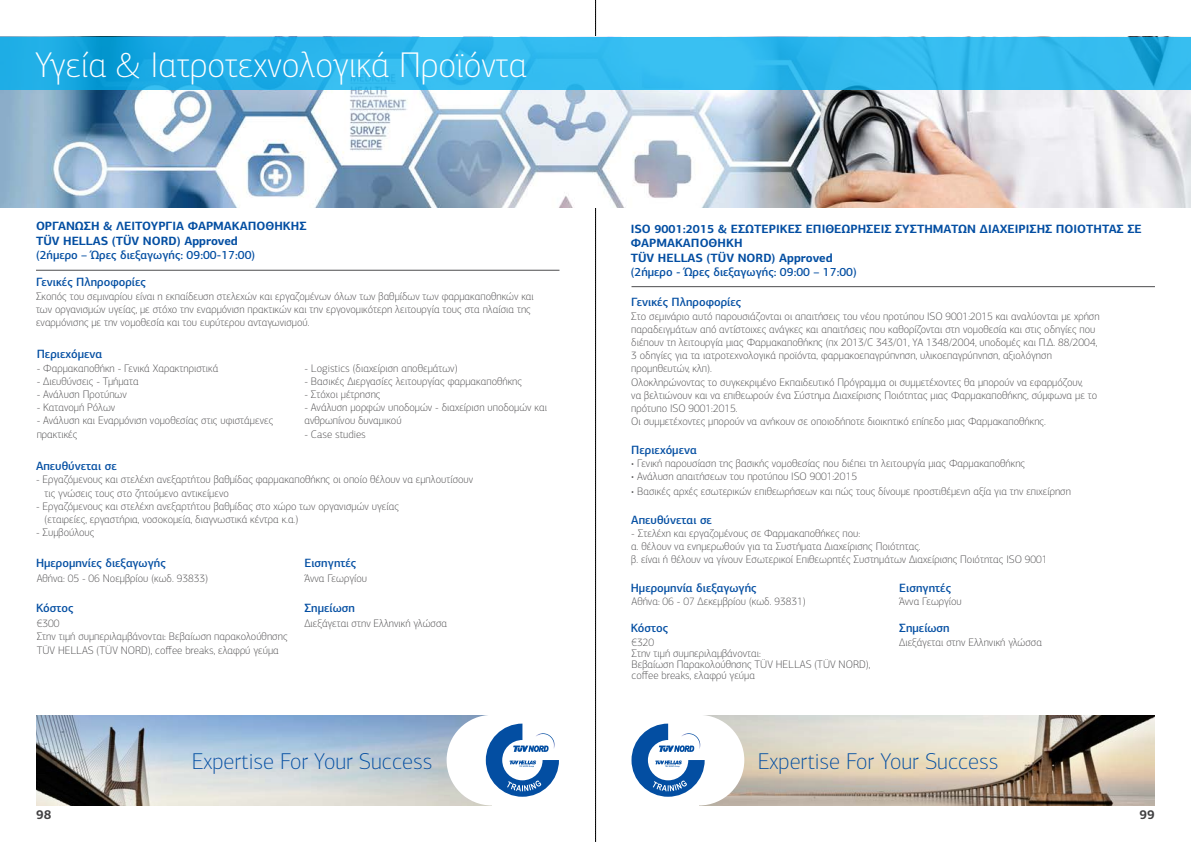
<style>
.page{position:relative;width:1191px;height:842px;background:#fff}
.page>*{position:absolute;margin:0;border:0;box-sizing:border-box;transform-origin:0 0}
.t1{font:100 36px "PF Centro Sans Pro";color:#fff}
.t2{font:100 23px "PF Centro Sans Pro";color:#034ea2}
.t3{font:700 13px "PF Centro Sans Pro";color:#414042}
.t4{font:500 12px "PF Centro Sans Pro";color:#034ea2}
.t5{font:700 12px/14.4px "PF Centro Sans Pro";color:#034ea2}
.t6{font:100 11px/13.2px "PF Centro Sans Pro";color:#414042}
</style>
<div class="page">
<svg style="left:595px;top:0;width:1px;height:842px"></svg>
<img style="left:36px;top:715px;width:456px;height:91px">
<div style="left:446px;top:715px;width:91px;height:90px;background:#fff;border-radius:50%"></div>
<svg style="left:486px;top:724px;width:73px;height:73px"></svg>
<img style="left:0;top:90px;width:1191px;height:118px">
<svg style="left:0;top:37px;width:1191px;height:53px;fill:#33bbef"></svg>
<hr style="left:36px;top:270px;width:523px;height:1px;background:#4d4d4f">
<hr style="left:631px;top:286px;width:524px;height:1px;background:#4d4d4f">
<img style="left:699px;top:715px;width:456px;height:91px">
<div style="left:653px;top:715px;width:91px;height:90px;background:#fff;border-radius:50%"></div>
<svg style="left:631px;top:724px;width:73px;height:73px"></svg>
<h1 class="t1" style="left:35px;top:44px;width:494px">Υγεία &amp; Ιατροτεχνολογικά Προϊόντα</h1>
<p class="t5" style="left:36px;top:219px;width:272px">ΟΡΓΑΝΩΣΗ &amp; ΛΕΙΤΟΥΡΓΙΑ ΦΑΡΜΑΚΑΠΟΘΗΚΗΣ<br>TÜV HELLAS (TÜV NORD) Approved</p>
<p class="t4" style="left:36px;top:247px;width:221px">(2ήμερο – Ώρες διεξαγωγής: 09:00-17:00)</p>
<p class="t6" style="left:36px;top:289px;width:499px">Σκοπός του σεμιναρίου είναι η εκπαίδευση στελεχών και εργαζομένων όλων των βαθμίδων των φαρμακαποθηκών και των οργανισμών υγείας, με στόχο την εναρμόνιση πρακτικών και την εργονομικότερη λειτουργία τους στα πλαίσια της εναρμόνισης με την νομοθεσία και του ευρύτερου ανταγωνισμού.</p>
<p class="t4" style="left:36px;top:275px;width:111px">Γενικές Πληροφορίες</p>
<p class="t4" style="left:37px;top:346px;width:67px">Περιεχόμενα</p>
<p class="t6" style="left:37px;top:361px;width:183px">- Φαρμακαποθήκη - Γενικά Χαρακτηριστικά</p>
<p class="t6" style="left:37px;top:375px;width:104px">- Διευθύνσεις - Τμήματα</p>
<p class="t6" style="left:37px;top:388px;width:92px">- Ανάλυση Προτύπων</p>
<p class="t6" style="left:37px;top:401px;width:80px">- Κατανομή Ρόλων</p>
<p class="t6" style="left:37px;top:414px;width:238px">- Ανάλυση και Εναρμόνιση νομοθεσίας στις υφιστάμενες πρακτικές</p>
<p class="t4" style="left:36px;top:458px;width:82px">Απευθύνεται σε</p>
<p class="t6" style="left:304px;top:361px;width:155px">- Logistics (διαχείριση αποθεμάτων)</p>
<p class="t6" style="left:304px;top:375px;width:219px">- Βασικές Διεργασίες λειτουργίας φαρμακαποθήκης</p>
<p class="t6" style="left:304px;top:388px;width:78px">- Στόχοι μέτρησης</p>
<p class="t6" style="left:304px;top:401px;width:244px">- Ανάλυση μορφών υποδομών - διαχείριση υποδομών και ανθρωπίνου δυναμικού</p>
<p class="t6" style="left:304px;top:427px;width:63px">- Case studies</p>
<p class="t6" style="left:45px;top:473px;width:430px;text-indent:-9px">- Εργαζόμενους και στελέχη ανεξαρτήτου βαθμίδας φαρμακαποθήκης οι οποίο θέλουν να εμπλουτίσουν τις γνώσεις τους στο ζητούμενο αντικείμενο</p>
<p class="t6" style="left:45px;top:499px;width:356px;text-indent:-9px">- Εργαζόμενους και στελέχη ανεξαρτήτου βαθμίδας στο χώρο των οργανισμών υγείας (εταιρείες, εργαστήρια, νοσοκομεία, διαγνωστικά κέντρα κ.α.)</p>
<p class="t6" style="left:36px;top:526px;width:60px">- Συμβούλους</p>
<p class="t4" style="left:304px;top:555px;width:53px">Εισηγητές</p>
<p class="t4" style="left:304px;top:600px;width:52px">Σημείωση</p>
<p class="t4" style="left:36px;top:555px;width:131px">Ημερομηνίες διεξαγωγής</p>
<p class="t4" style="left:36px;top:600px;width:39px">Κόστος</p>
<p class="t6" style="left:37px;top:572px;width:173px">Αθήνα: 05 - 06 Νοεμβρίου (κωδ. 93833)</p>
<p class="t6" style="left:304px;top:572px;width:64px">Άννα Γεωργίου</p>
<p class="t6" style="left:37px;top:617px;width:252px">€300<br>Στην τιμή συμπεριλαμβάνονται: Βεβαίωση παρακολούθησης<br>TÜV HELLAS (TÜV NORD), coffee breaks, ελαφρύ γεύμα</p>
<p class="t6" style="left:304px;top:617px;width:144px">Διεξάγεται στην Ελληνική γλώσσα</p>
<h2 class="t2" style="left:192px;top:748px;width:242px">Expertise For Your Success</h2>
<p class="t5" style="left:631px;top:222px;width:512px">ISO 9001:2015 &amp; ΕΣΩΤΕΡΙΚΕΣ ΕΠΙΘΕΩΡΗΣΕΙΣ ΣΥΣΤΗΜΑΤΩΝ ΔΙΑΧΕΙΡΙΣΗΣ ΠΟΙΟΤΗΤΑΣ ΣΕ<br>ΦΑΡΜΑΚΑΠΟΘΗΚΗ<br>TÜV HELLAS (TÜV NORD) Approved</p>
<p class="t4" style="left:631px;top:265px;width:227px">(2ήμερο - Ώρες διεξαγωγής: 09:00 – 17:00)</p>
<p class="t4" style="left:631px;top:295px;width:111px">Γενικές Πληροφορίες</p>
<p class="t6" style="left:631px;top:309px;width:470px">Στο σεμινάριο αυτό παρουσιάζονται οι απαιτήσεις του νέου προτύπου ISO 9001:2015 και αναλύονται με χρήση παραδειγμάτων από αντίστοιχες ανάγκες και απαιτήσεις που καθορίζονται στη νομοθεσία και στις οδηγίες που διέπουν τη λειτουργία μιας Φαρμακαποθήκης (πχ 2013/C 343/01, ΥΑ 1348/2004, υποδομές και Π.Δ. 88/2004, 3 οδηγίες για τα ιατροτεχνολογικά προϊόντα, φαρμακοεπαγρύπνηση, υλικοεπαγρύπνηση, αξιολόγηση προμηθευτών, κλπ).<br>Ολοκληρώνοντας το συγκεκριμένο Εκπαιδευτικό Πρόγραμμα οι συμμετέχοντες θα μπορούν να εφαρμόζουν,<br>να βελτιώνουν και να επιθεωρούν ένα Σύστημα Διαχείρισης Ποιότητας μιας Φαρμακαποθήκης, σύμφωνα με το πρότυπο ISO 9001:2015.<br>Οι συμμετέχοντες μπορούν να ανήκουν σε οποιοδήποτε διοικητικό επίπεδο μιας Φαρμακαποθήκης.</p>
<p class="t4" style="left:631px;top:442px;width:67px">Περιεχόμενα</p>
<p class="t6" style="left:631px;top:457px;width:395px">• Γενική παρουσίαση της βασικής νομοθεσίας που διέπει τη λειτουργία μιας Φαρμακαποθήκης</p>
<p class="t6" style="left:631px;top:470px;width:227px">• Ανάλυση απαιτήσεων του προτύπου ISO 9001:2015</p>
<p class="t6" style="left:631px;top:484px;width:441px">• Βασικές αρχές εσωτερικών επιθεωρήσεων και πώς τους δίνουμε προστιθέμενη αξία για την επιχείρηση</p>
<p class="t4" style="left:631px;top:512px;width:82px">Απευθύνεται σε</p>
<p class="t6" style="left:631px;top:526px;width:418px">- Στελέχη και εργαζομένους σε Φαρμακαποθήκες που:<br>α. θέλουν να ενημερωθούν για τα Συστήματα Διαχείρισης Ποιότητας.<br>β. είναι ή θέλουν να γίνουν Εσωτερικοί Επιθεωρητές Συστημάτων Διαχείρισης Ποιότητας ISO 9001</p>
<p class="t4" style="left:899px;top:581px;width:53px">Εισηγητές</p>
<p class="t4" style="left:899px;top:621px;width:52px">Σημείωση</p>
<p class="t4" style="left:631px;top:581px;width:127px">Ημερομηνία διεξαγωγής</p>
<p class="t4" style="left:631px;top:621px;width:39px">Κόστος</p>
<p class="t6" style="left:631px;top:595px;width:176px">Αθήνα: 06 - 07 Δεκεμβρίου (κωδ. 93831)</p>
<p class="t6" style="left:899px;top:595px;width:64px">Άννα Γεωργίου</p>
<p class="t6" style="left:631px;top:637px;width:240px;line-height:11px">€320<br>Στην τιμή συμπεριλαμβάνονται:<br>Βεβαίωση Παρακολούθησης TÜV HELLAS (TÜV NORD), coffee breaks, ελαφρύ γεύμα</p>
<p class="t6" style="left:899px;top:636px;width:144px">Διεξάγεται στην Ελληνική γλώσσα</p>
<h2 class="t2" style="left:758px;top:748px;width:242px">Expertise For Your Success</h2>
<p class="t3" style="left:36px;top:806px;width:17px">98</p>
<p class="t3" style="left:1139px;top:806px;width:17px">99</p>
</div>
